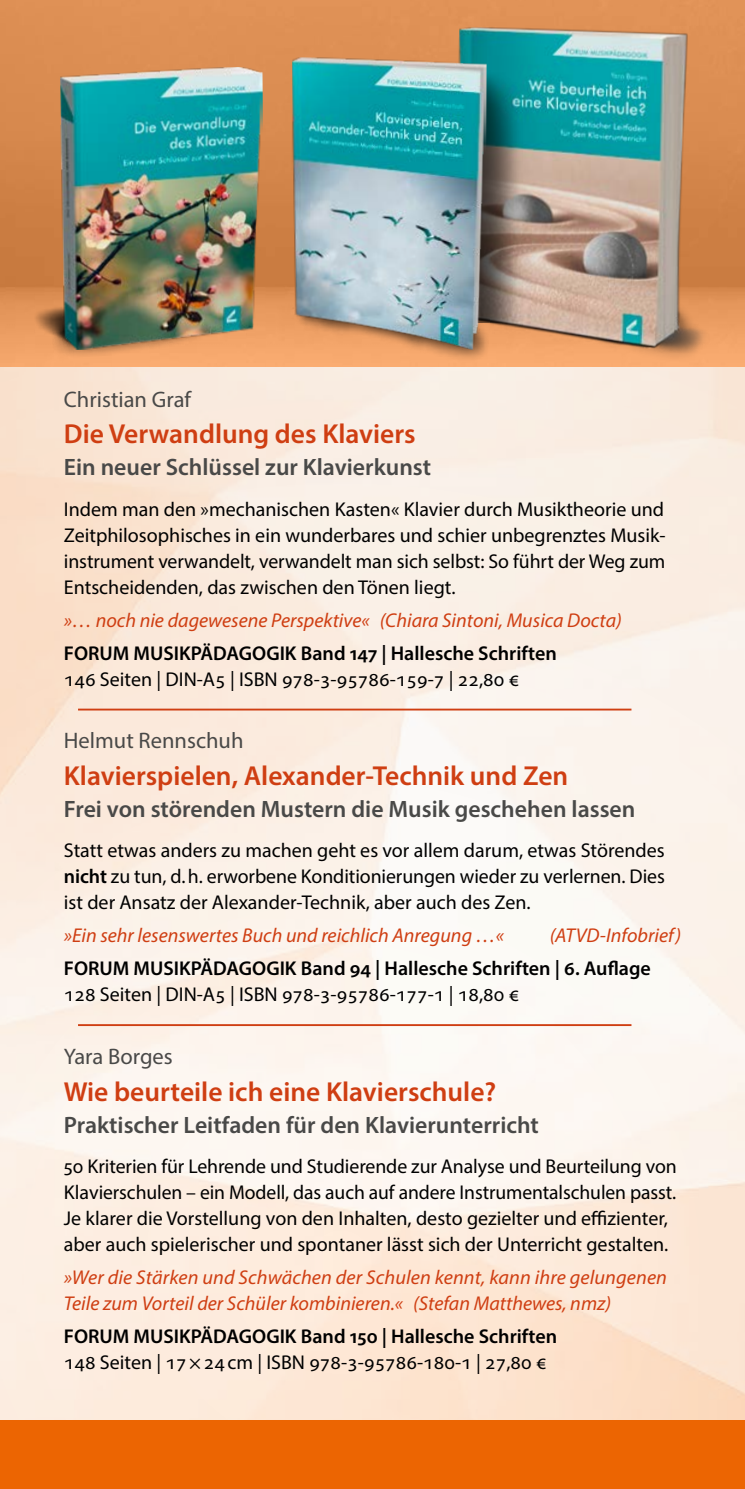
<style>
.page{position:relative;width:745px;height:1489px;background:#fff}
.page>*{position:absolute;margin:0;border:0;box-sizing:border-box;transform-origin:0 0}
.t1{font:600 27.5px "Myriad Pro";color:#cf3e12}
.t2{font:600 23.75px "Myriad Pro";color:#494948}
.t3{font:22.5px "Myriad Pro";color:#494948}
.t4{font:20px/26px "Myriad Pro";color:#000;text-align:justify}
.t5{font:italic 20px/26px "Myriad Pro";color:#cf3e12}
.t6{font:600 20px "Myriad Pro";color:#000}
.s1{font-weight:600}
</style>
<div class="page">
<img style="left:0;top:367px;width:744px;height:1052px">
<img style="left:0;top:0;width:744px;height:367px">
<div style="left:0;top:1419px;width:744px;height:69px;background:#ec6502"></div>
<img style="left:48px;top:263px;width:204px;height:96px">
<img style="left:34px;top:297px;width:164px;height:57px">
<img style="left:60px;top:67px;width:205px;height:283px">
<hr style="left:78px;top:708px;width:553px;height:2px;background:#cf3e12">
<hr style="left:78px;top:1024px;width:553px;height:1px;background:#cf3e12">
<div style="left:489px;top:353px;width:215px;height:11px;background:#f8aa6f"></div>
<img style="left:454px;top:27px;width:288px;height:326px">
<img style="left:486px;top:69px;width:35px;height:255px">
<img style="left:291px;top:290px;width:198px;height:74px">
<img style="left:291px;top:56px;width:195px;height:294px">
<p class="t3" style="left:64px;top:385px;width:129px">Christian Graf</p>
<h1 class="t1" style="left:64px;top:416px;width:353px">Die Verwandlung des Klaviers</h1>
<p class="t2" style="left:64px;top:452px;width:368px">Ein neuer Schlüssel zur Klavierkunst</p>
<p class="t4" style="left:64px;top:495px;width:603px">Indem man den »mechanischen Kasten« Klavier durch Musiktheorie und Zeitphilosophisches in ein wunderbares und schier unbegrenztes Musik&shy;instrument verwandelt, verwandelt man sich selbst: So führt der Weg zum Entscheidenden, das zwischen den Tönen liegt.</p>
<p class="t5" style="left:64px;top:606px;width:559px">»… noch nie dagewesene Perspektive« (Chiara Sintoni, Musica Docta)</p>
<p class="t6" style="left:64px;top:640px;width:494px">FORUM MUSIKPÄDAGOGIK Band 147 | Hallesche Schriften</p>
<p class="t4" style="left:64px;top:666px;width:456px">146 Seiten | DIN-A5 | ISBN 978-3-95786-159-7 | 22,80 €</p>
<p class="t3" style="left:64px;top:727px;width:181px">Helmut Rennschuh</p>
<h1 class="t1" style="left:64px;top:758px;width:505px">Klavierspielen, Alexander-Technik und Zen</h1>
<p class="t2" style="left:64px;top:794px;width:572px">Frei von störenden Mustern die Musik geschehen lassen</p>
<p class="t4" style="left:64px;top:837px;width:602px">Statt etwas anders zu machen geht es vor allem darum, etwas Störendes <span class="s1">nicht</span> zu tun, d.h. erworbene Konditionierungen wieder zu verlernen. Dies ist der Ansatz der Alexander-Technik, aber auch des Zen.</p>
<p class="t5" style="left:64px;top:922px;width:441px">»Ein sehr lesenswertes Buch und reichlich Anregung …«</p>
<p class="t5" style="left:549px;top:922px;width:133px">(ATVD-Infobrief)</p>
<p class="t6" style="left:64px;top:955px;width:588px">FORUM MUSIKPÄDAGOGIK Band 94 | Hallesche Schriften | 6. Auflage</p>
<p class="t4" style="left:64px;top:981px;width:456px">128 Seiten | DIN-A5 | ISBN 978-3-95786-177-1 | 18,80 €</p>
<p class="t3" style="left:64px;top:1042px;width:110px">Yara Borges</p>
<h1 class="t1" style="left:64px;top:1073px;width:433px">Wie beurteile ich eine Klavierschule?</h1>
<p class="t2" style="left:64px;top:1109px;width:476px">Praktischer Leitfaden für den Klavierunterricht</p>
<p class="t4" style="left:64px;top:1152px;width:614px;text-align:left">50 Kriterien für Lehrende und Studierende zur Analyse und Beurteilung von Klavierschulen – ein Modell, das auch auf andere Instrumentalschulen passt.<br>Je klarer die Vorstellung von den Inhalten, desto gezielter und effizienter, aber auch spielerischer und spontaner lässt sich der Unterricht gestalten.</p>
<p class="t5" style="left:64px;top:1263px;width:604px">»Wer die Stärken und Schwächen der Schulen kennt, kann ihre gelungenen<br>Teile zum Vorteil der Schüler kombinieren.« (Stefan Matthewes, nmz)</p>
<p class="t6" style="left:64px;top:1323px;width:494px">FORUM MUSIKPÄDAGOGIK Band 150 | Hallesche Schriften</p>
<p class="t4" style="left:64px;top:1348px;width:484px">148 Seiten | 17×24cm | ISBN 978-3-95786-180-1 | 27,80 €</p>
</div>
